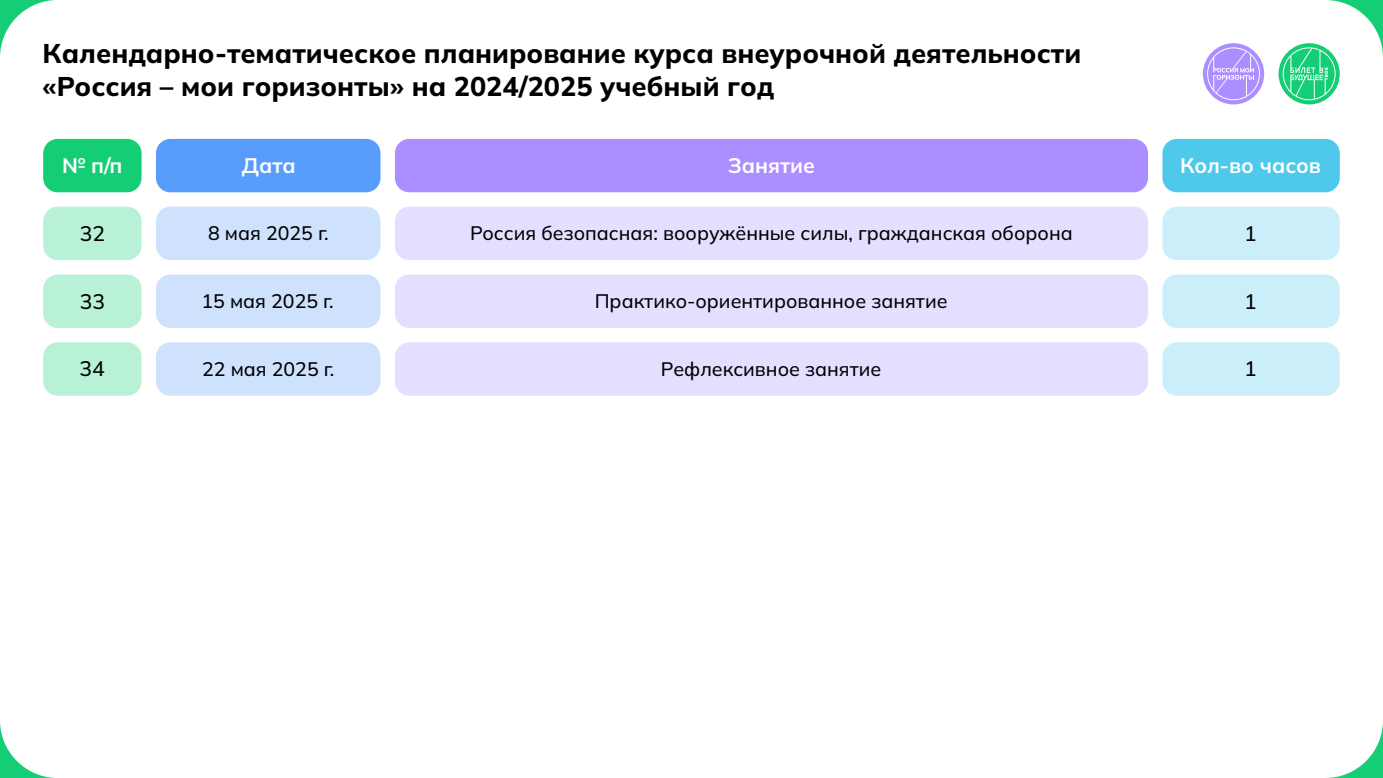
<style>
.page{position:relative;width:1383px;height:778px;background:#fff}
.page>*{position:absolute;margin:0;border:0;box-sizing:border-box;transform-origin:0 0}
.t1{font:800 27px/33px "Mulish";color:#000}
.t2{font:700 21px "Mulish";color:#fff}
.t3{font:500 21px "Mulish";color:#000}
.t4{font:500 19.5px "Mulish";color:#000}
</style>
<div class="page">
<svg style="left:0;top:723px;width:55px;height:55px"></svg>
<svg style="left:0;top:0;width:55px;height:55px"></svg>
<svg style="left:1328px;top:731px;width:54px;height:47px"></svg>
<svg style="left:1202px;top:43px;width:62px;height:61px"></svg>
<svg style="left:1207px;top:47px;width:52px;height:53px;background:#bda6ff"></svg>
<svg style="left:1278px;top:43px;width:61px;height:61px"></svg>
<svg style="left:1282px;top:0;width:100px;height:100px"></svg>
<div style="left:43px;top:139px;width:99px;height:53px;background:#14ce75;border-radius:14px"></div>
<div style="left:43px;top:207px;width:99px;height:53px;background:#b9f1d6;border-radius:14px"></div>
<div style="left:43px;top:274px;width:99px;height:54px;background:#b9f1d6;border-radius:14px"></div>
<div style="left:43px;top:342px;width:99px;height:54px;background:#b9f1d6;border-radius:14px"></div>
<div style="left:1162px;top:139px;width:177px;height:53px;background:#4ec9eb;border-radius:14px"></div>
<div style="left:156px;top:139px;width:224px;height:53px;background:#589dfb;border-radius:14px"></div>
<div style="left:156px;top:207px;width:224px;height:53px;background:#cee2fe;border-radius:14px"></div>
<div style="left:156px;top:274px;width:224px;height:54px;background:#cee2fe;border-radius:14px"></div>
<div style="left:156px;top:342px;width:224px;height:54px;background:#cee2fe;border-radius:14px"></div>
<div style="left:395px;top:139px;width:753px;height:53px;background:#ab8eff;border-radius:14px"></div>
<div style="left:395px;top:207px;width:753px;height:53px;background:#e6deff;border-radius:14px"></div>
<div style="left:395px;top:274px;width:753px;height:54px;background:#e6deff;border-radius:14px"></div>
<div style="left:395px;top:342px;width:753px;height:54px;background:#e6deff;border-radius:14px"></div>
<div style="left:1162px;top:207px;width:177px;height:53px;background:#cbeffa;border-radius:14px"></div>
<div style="left:1162px;top:274px;width:177px;height:54px;background:#cbeffa;border-radius:14px"></div>
<div style="left:1162px;top:342px;width:177px;height:54px;background:#cbeffa;border-radius:14px"></div>
<h1 class="t1" style="left:43px;top:36px;width:1040px">Календарно-тематическое планирование курса внеурочной деятельности «Россия – мои горизонты» на 2024/2025 учебный год</h1>
<p class="t2" style="left:62px;top:152px;width:62px">№ п/п</p>
<p class="t2" style="left:242px;top:152px;width:56px">Дата</p>
<p class="t2" style="left:728px;top:152px;width:88px">Занятие</p>
<p class="t2" style="left:1180px;top:152px;width:142px">Кол-во часов</p>
<p class="t3" style="left:80px;top:220px;width:27px">32</p>
<p class="t4" style="left:208px;top:221px;width:122px">8 мая 2025 г.</p>
<p class="t4" style="left:470px;top:221px;width:604px">Россия безопасная: вооружённые силы, гражданская оборона</p>
<p class="t3" style="left:1244px;top:220px;width:14px">1</p>
<p class="t3" style="left:80px;top:287px;width:27px">33</p>
<p class="t4" style="left:201px;top:288px;width:134px">15 мая 2025 г.</p>
<p class="t4" style="left:594px;top:288px;width:354px">Практико-ориентированное занятие</p>
<p class="t3" style="left:1244px;top:287px;width:14px">1</p>
<p class="t3" style="left:80px;top:355px;width:27px">34</p>
<p class="t4" style="left:202px;top:356px;width:134px">22 мая 2025 г.</p>
<p class="t4" style="left:661px;top:356px;width:222px">Рефлексивное занятие</p>
<p class="t3" style="left:1244px;top:355px;width:14px">1</p>
</div>
